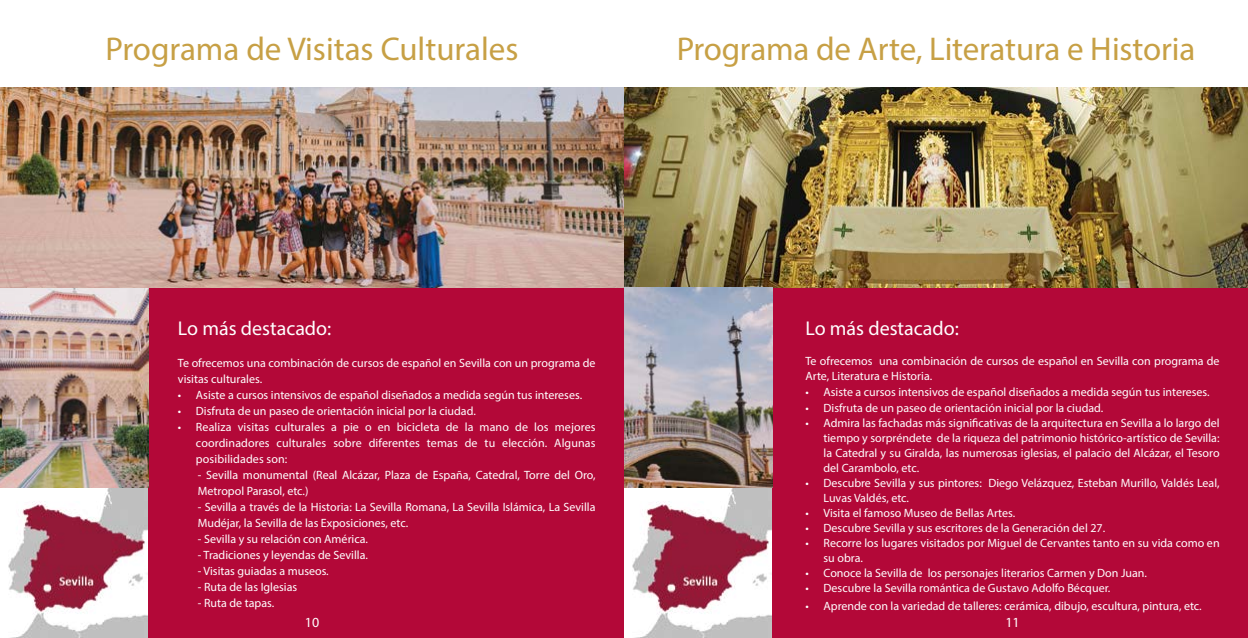
<style>
.page{position:relative;width:1248px;height:638px;background:#fff}
.page>*{position:absolute;margin:0;border:0;box-sizing:border-box;transform-origin:0 0}
.t1{font:33px "Myriad Pro";letter-spacing:-.005em;color:#c7a045}
.t2{font:20px "Myriad Pro";color:#fff}
.t3{font:14px "Myriad Pro";color:#fff}
.t4{font:12px/15px "Myriad Pro";color:#fff}
</style>
<div class="page">
<div style="left:0;top:279px;width:1247px;height:359px;background:#b30838"></div>
<img style="left:0;top:287px;width:148px;height:351px">
<img style="left:0;top:88px;width:1247px;height:199px">
<img style="left:624px;top:287px;width:148px;height:351px">
<h1 class="t1" style="left:105px;top:29px;width:414px">Programa de Visitas Culturales</h1>
<h1 class="t1" style="left:676px;top:29px;width:520px">Programa de Arte, Literatura e Historia</h1>
<h2 class="t2" style="left:178px;top:316px;width:155px">Lo más destacado:</h2>
<p class="t4" style="left:178px;top:355px;width:419px;line-height:16px">Te ofrecemos una combinación de cursos de español en Sevilla con un programa de visitas culturales.</p>
<p class="t4" style="left:178px;top:387px;width:405px">• Asiste a cursos intensivos de español diseñados a medida según tus intereses.</p>
<p class="t4" style="left:178px;top:403px;width:299px">• Disfruta de un paseo de orientación inicial por la ciudad.</p>
<p class="t4" style="left:196px;top:419px;width:401px;line-height:16px;text-align:justify;text-indent:-18px">• Realiza visitas culturales a pie o en bicicleta de la mano de los mejores coordinadores culturales sobre diferentes temas de tu elección. Algunas posibilidades son:</p>
<p class="t4" style="left:198px;top:467px;width:399px;line-height:16px">- Sevilla monumental (Real Alcázar, Plaza de España, Catedral, Torre del Oro,<br>Metropol Parasol, etc.)</p>
<p class="t4" style="left:198px;top:499px;width:399px;line-height:16px">- Sevilla a través de la Historia: La Sevilla Romana, La Sevilla Islámica, La Sevilla<br>Mudéjar, la Sevilla de las Exposiciones, etc.</p>
<p class="t4" style="left:198px;top:531px;width:172px">- Sevilla y su relación con América.</p>
<p class="t4" style="left:198px;top:547px;width:172px">- Tradiciones y leyendas de Sevilla.</p>
<p class="t4" style="left:198px;top:563px;width:132px">- Visitas guiadas a museos.</p>
<p class="t4" style="left:198px;top:579px;width:101px">- Ruta de las Iglesias</p>
<p class="t4" style="left:198px;top:595px;width:78px">- Ruta de tapas.</p>
<h2 class="t2" style="left:805px;top:316px;width:155px">Lo más destacado:</h2>
<p class="t4" style="left:805px;top:353px;width:415px">Te ofrecemos una combinación de cursos de español en Sevilla con programa de<br>Arte, Literatura e Historia.</p>
<p class="t4" style="left:805px;top:384px;width:405px">• Asiste a cursos intensivos de español diseñados a medida según tus intereses.</p>
<p class="t4" style="left:805px;top:400px;width:299px">• Disfruta de un paseo de orientación inicial por la ciudad.</p>
<p class="t4" style="left:823px;top:415px;width:397px;text-align:justify;text-indent:-18px">• Admira las fachadas más significativas de la arquitectura en Sevilla a lo largo del tiempo y sorpréndete de la riqueza del patrimonio histórico-artístico de Sevilla: la Catedral y su Giralda, las numerosas iglesias, el palacio del Alcázar, el Tesoro del Carambolo, etc.</p>
<p class="t4" style="left:823px;top:475px;width:397px;text-indent:-18px">• Descubre Sevilla y sus pintores: Diego Velázquez, Esteban Murillo, Valdés Leal,<br>Luvas Valdés, etc.</p>
<p class="t4" style="left:805px;top:505px;width:211px">• Visita el famoso Museo de Bellas Artes.</p>
<p class="t4" style="left:805px;top:520px;width:301px">• Descubre Sevilla y sus escritores de la Generación del 27.</p>
<p class="t4" style="left:823px;top:535px;width:397px;text-indent:-18px">• Recorre los lugares visitados por Miguel de Cervantes tanto en su vida como en su obra.</p>
<p class="t4" style="left:805px;top:565px;width:343px">• Conoce la Sevilla de los personajes literarios Carmen y Don Juan.</p>
<p class="t4" style="left:805px;top:580px;width:306px">• Descubre la Sevilla romántica de Gustavo Adolfo Bécquer.</p>
<p class="t4" style="left:805px;top:598px;width:397px">• Aprende con la variedad de talleres: cerámica, dibujo, escultura, pintura, etc.</p>
<p class="t3" style="left:305px;top:613px;width:16px">10</p>
<p class="t3" style="left:1005px;top:613px;width:16px">11</p>
</div>
